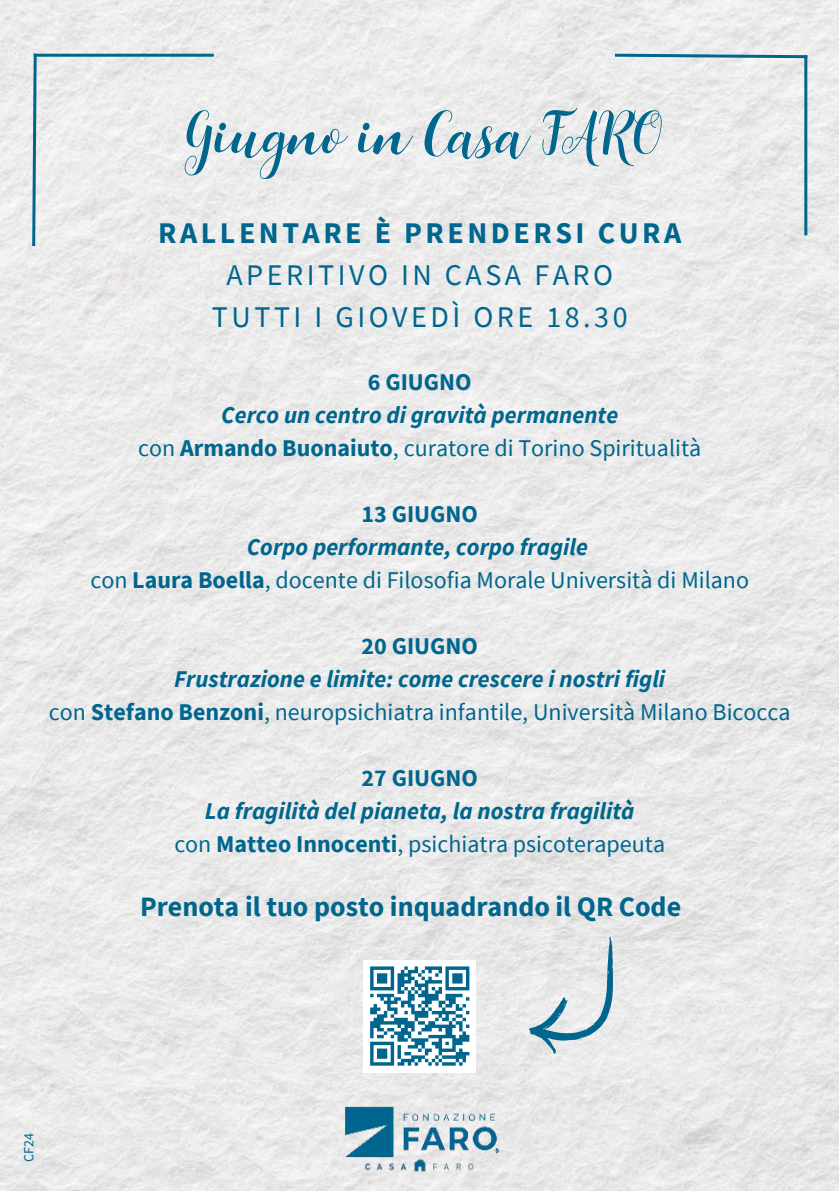
<style>
.page{position:relative;width:839px;height:1191px;background:#fff}
.page>*{position:absolute;margin:0;border:0;box-sizing:border-box;transform-origin:0 0}
.t1{font:66.6px "Boulevard";color:#00668d}
.t2{font:30px/42px "Source Sans Pro";letter-spacing:.115em;color:#00668d;text-align:center}
.t3{font:700 30px "Source Sans Pro";letter-spacing:.115em;color:#00668d}
.t4{font:700 28px "Source Sans Pro";color:#00668d}
.t5{font:24px/33px "Source Sans Pro";color:#00668d;text-align:center}
.t6{font:italic 700 24px/33px "Source Sans Pro";color:#00668d;text-align:center}
.t7{font:700 24px "Source Sans Pro";color:#00668d}
.t8{font:14px "Source Sans Pro";color:#00668d}
.s1{font-weight:400;font-style:normal}
.s2{font-style:normal}
.s3{font-weight:700;font-style:italic}
.s4{font-weight:700}
</style>
<div class="page">
<img style="left:0;top:0;width:838px;height:1191px">
<hr style="left:34px;top:54px;width:180px;height:3px;background:#00668d">
<svg style="left:31px;top:51px;width:7px;height:198px"></svg>
<hr style="left:804px;top:55px;width:3px;height:180px;background:#00668d">
<svg style="left:612px;top:52px;width:198px;height:8px"></svg>
<img style="left:323px;top:1097px;width:193px;height:69px">
<img style="left:352px;top:1153px;width:135px;height:26px">
<svg style="left:529px;top:937px;width:84px;height:117px;background:#c9d7dc"></svg>
<div style="left:363px;top:960px;width:113px;height:112px;background:#fff"></div>
<svg style="left:370px;top:966px;width:100px;height:100px"></svg>
<h1 class="t1" style="left:180px;top:92px;width:481px">Giugno in Casa FARO</h1>
<p class="t3" style="left:158px;top:212px;width:524px">RALLENTARE È PRENDERSI CURA</p>
<p class="t2" style="left:212px;top:254px;width:417px">APERITIVO IN CASA FARO<br>TUTTI I GIOVEDÌ ORE 18.30</p>
<p class="t7" style="left:368px;top:366px;width:105px">6 GIUGNO</p>
<p class="t6" style="left:138px;top:398px;width:564px">Cerco un centro di gravità permanente<br><span class="s1">con</span> <span class="s2">Armando Buonaiuto</span><span class="s1">, curatore di Torino Spiritualità</span></p>
<p class="t7" style="left:361px;top:498px;width:118px">13 GIUGNO</p>
<p class="t5" style="left:90px;top:531px;width:660px"><span class="s3">Corpo performante, corpo fragile<br></span>con <span class="s4">Laura Boella</span>, docente di Filosofia Morale Università di Milano</p>
<p class="t7" style="left:361px;top:630px;width:118px">20 GIUGNO</p>
<p class="t5" style="left:49px;top:663px;width:743px"><span class="s3">Frustrazione e limite: come crescere i nostri figli<br></span>con <span class="s4">Stefano Benzoni</span>, neuropsichiatra infantile, Università Milano Bicocca</p>
<p class="t7" style="left:361px;top:762px;width:118px">27 GIUGNO</p>
<p class="t6" style="left:174px;top:794px;width:492px">La fragilità del pianeta, la nostra fragilità<br><span class="s1">con</span> <span class="s2">Matteo Innocenti</span><span class="s1">, psichiatra psicoterapeuta</span></p>
<p class="t4" style="left:140px;top:888px;width:542px">Prenota il tuo posto inquadrando il QR Code</p>
<p class="t8" style="left:20px;top:1162px;width:30px;rotate:-90deg">CF24</p>
</div>
